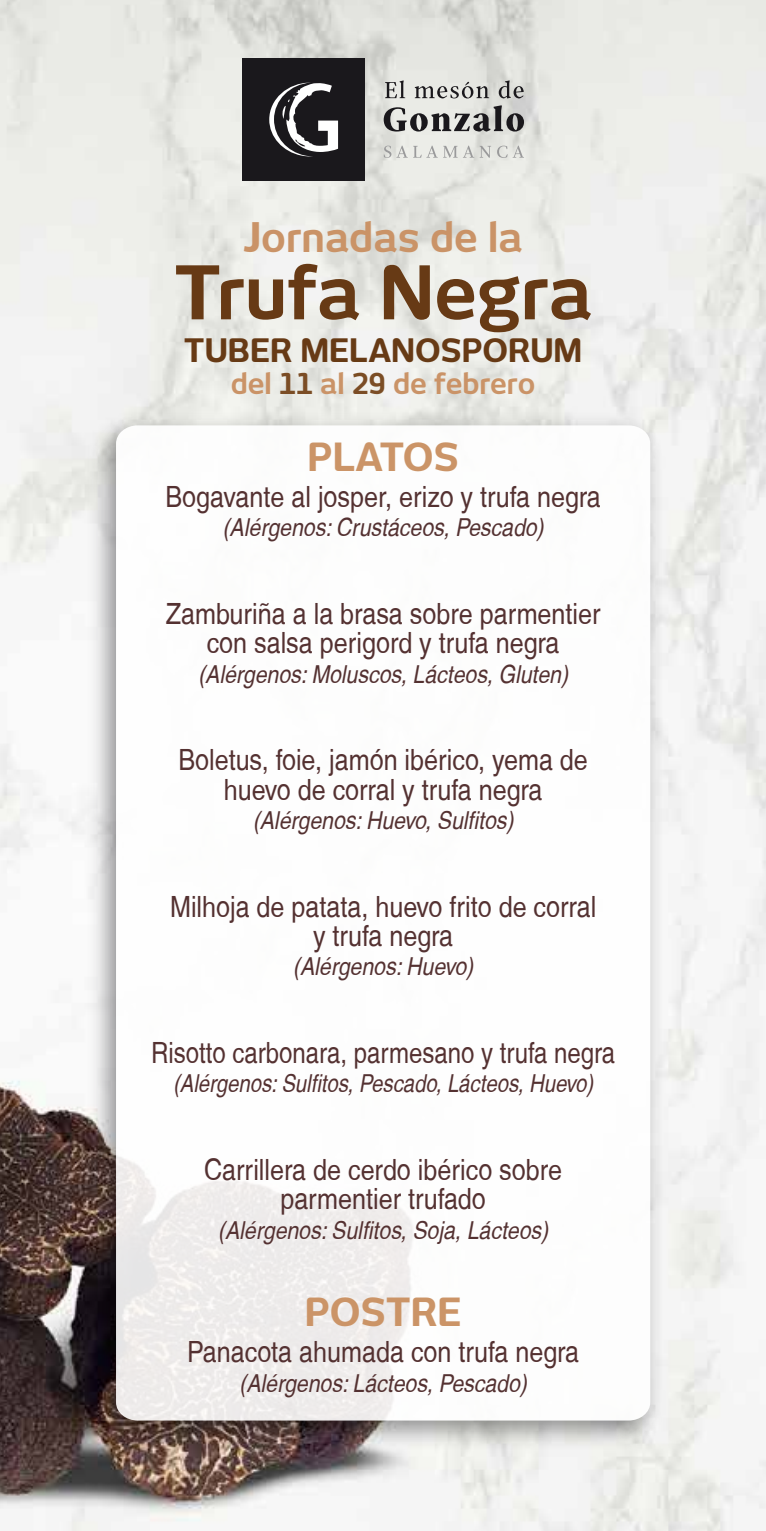
<style>
.page{position:relative;width:766px;height:1531px;background:#fff}
.page>*{position:absolute;margin:0;border:0;box-sizing:border-box;transform-origin:0 0}
.t1{font:700 72.67px "New June";color:#673a15}
.t2{font:700 40.05px "New June";color:#ca9367}
.t3{font:700 38.25px "New June";color:#cb9467}
.t4{font:700 31.95px "New June";color:#673a15}
.t5{font:condensed 29.25px/29.2px "Helvetica";color:#543131;text-align:center;scale:1.05 1}
.t6{font:condensed 29.25px "Helvetica";color:#543131}
.t7{font:700 28.35px "New June";color:#ca9367}
.t8{font:italic condensed 24.75px "Helvetica";color:#543131;scale:1.05 1}
.t9{font:italic condensed 24.75px "Helvetica";color:#543131}
.s1{color:#7b4d25}
.s2{color:#cb9467}
</style>
<div class="page">
<img style="left:0;top:0;width:765px;height:1531px">
<svg style="left:383px;top:146px;width:24px;height:12px"></svg>
<svg style="left:413px;top:146px;width:24px;height:12px"></svg>
<svg style="left:443px;top:146px;width:48px;height:12px"></svg>
<svg style="left:497px;top:146px;width:27px;height:12px"></svg>
<svg style="left:385px;top:80px;width:20px;height:18px"></svg>
<svg style="left:414px;top:82px;width:75px;height:16px"></svg>
<svg style="left:498px;top:80px;width:25px;height:18px"></svg>
<svg style="left:383px;top:105px;width:141px;height:27px;background:#9b9b99"></svg>
<div style="left:242px;top:58px;width:123px;height:123px;background:#1a181c"></div>
<svg style="left:269px;top:83px;width:69px;height:73px"></svg>
<img style="left:79px;top:404px;width:592px;height:1053px">
<svg style="left:116px;top:425px;width:534px;height:995px"></svg>
<h2 class="t2" style="left:243px;top:214px;width:281px">Jornadas de la</h2>
<h1 class="t1" style="left:174px;top:250px;width:420px">Trufa Negra</h1>
<p class="t4" style="left:184px;top:332px;width:400px">TUBER MELANOSPORUM</p>
<p class="t7" style="left:231px;top:367px;width:306px">del <span class="s1">11</span> al <span class="s1">29</span> de febr<span class="s2">e</span>ro</p>
<h3 class="t3" style="left:307px;top:435px;width:153px">PLATOS</h3>
<p class="t5" style="left:165px;top:482px;width:416px">Bogavante al josper, erizo y trufa negra</p>
<p class="t8" style="left:222px;top:513px;width:307px">(Alérgenos: Crustáceos, Pescado)</p>
<p class="t5" style="left:166px;top:599px;width:415px">Zamburiña a la brasa sobre parmentier con salsa perigord y trufa negra</p>
<p class="t8" style="left:198px;top:660px;width:354px">(Alérgenos: Moluscos, Lácteos, Gluten)</p>
<p class="t5" style="left:178px;top:745px;width:391px">Boletus, foie, jamón ibérico, yema de huevo de corral y trufa negra</p>
<p class="t8" style="left:252px;top:806px;width:250px">(Alérgenos: Huevo, Sulfitos)</p>
<p class="t5" style="left:170px;top:892px;width:407px">Milhoja de patata, huevo frito de corral y trufa negra</p>
<p class="t8" style="left:293px;top:952px;width:173px">(Alérgenos: Huevo)</p>
<p class="t6" style="left:151px;top:1036px;width:465px">Risotto carbonara, parmesano y trufa negra</p>
<p class="t9" style="left:173px;top:1069px;width:421px">(Alérgenos: Sulfitos, Pescado, Lácteos, Huevo)</p>
<p class="t5" style="left:204px;top:1155px;width:342px">Carrillera de cerdo ibérico sobre parmentier trufado</p>
<p class="t8" style="left:218px;top:1215px;width:316px">(Alérgenos: Sulfitos, Soja, Lácteos)</p>
<h3 class="t3" style="left:305px;top:1290px;width:158px">POSTRE</h3>
<p class="t5" style="left:187px;top:1337px;width:375px">Panacota ahumada con trufa negra</p>
<p class="t8" style="left:239px;top:1368px;width:275px">(Alérgenos: Lácteos, Pescado)</p>
</div>
